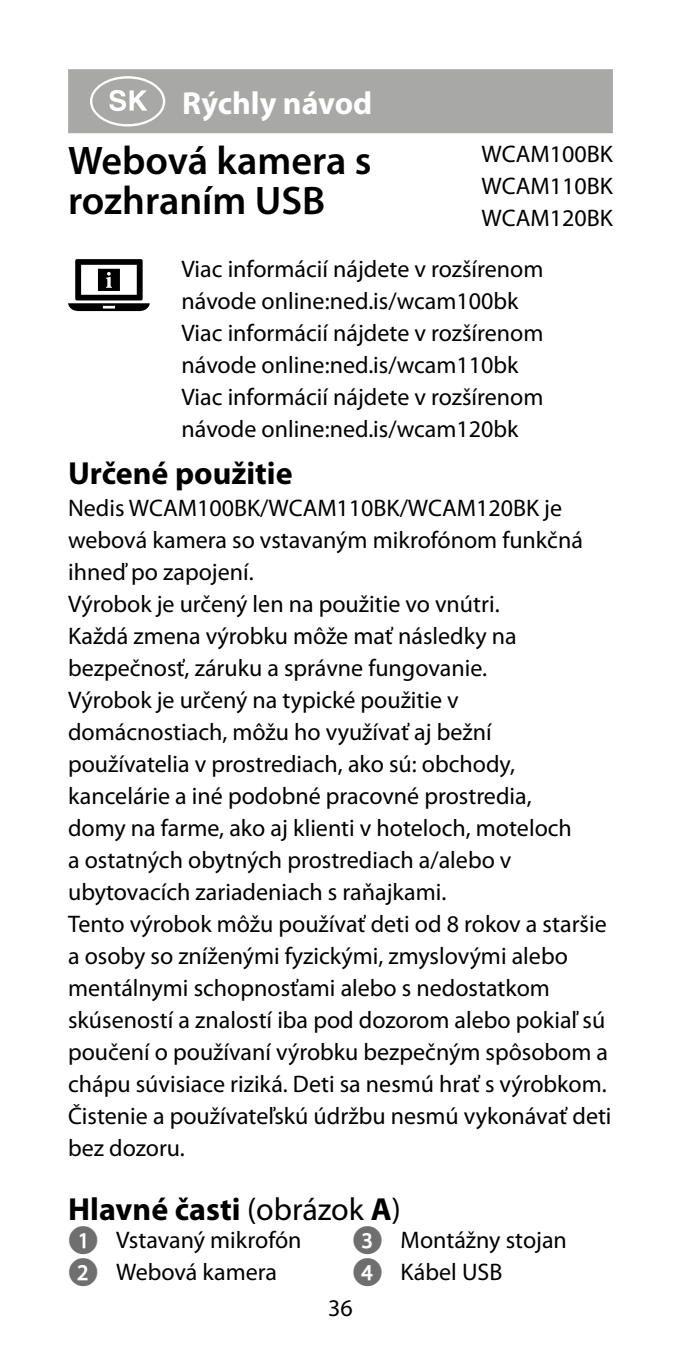
<style>
.page{position:relative;width:681px;height:1361px;background:#fff}
.page>*{position:absolute;margin:0;border:0;box-sizing:border-box;transform-origin:0 0}
.t1{font:72px "manualise countrycodes";color:#fff}
.t2{font:600 40px/40px "Myriad Pro";color:#000}
.t3{font:700 32px "Myriad Pro";color:#000}
.t4{font:700 32px "Myriad Pro";color:#fff}
.t5{font:24px/32px "Myriad Pro";color:#000}
.s1{font-weight:400}
.s2{font-family:"Manualise Call out Closed Glyphs Bold Bold";font-size:28px;color:#706f6f}
</style>
<div class="page">
<div style="left:68px;top:69px;width:544px;height:64px;background:#a8a8a7"></div>
<svg style="left:68px;top:259px;width:82px;height:52px"></svg>
<h1 class="t1" style="left:79px;top:59px;width:98px">1</h1>
<h3 class="t4" style="left:182px;top:83px;width:191px">Rýchly návod</h3>
<h2 class="t2" style="left:68px;top:139px;width:305px">Webová kamera s rozhraním USB</h2>
<p class="t5" style="left:481px;top:137px;width:133px;text-align:justify">WCAM100BK WCAM110BK WCAM120BK</p>
<p class="t5" style="left:181px;top:253px;width:363px">Viac informácií nájdete v rozšírenom návode online:ned.is/wcam100bk Viac informácií nájdete v rozšírenom návode online:ned.is/wcam110bk Viac informácií nájdete v rozšírenom návode online:ned.is/wcam120bk</p>
<h3 class="t3" style="left:68px;top:452px;width:226px">Určené použitie</h3>
<p class="t5" style="left:68px;top:492px;width:544px">Nedis WCAM100BK/WCAM110BK/WCAM120BK je webová kamera so vstavaným mikrofónom funkčná ihneď po zapojení.<br>Výrobok je určený len na použitie vo vnútri.<br>Každá zmena výrobku môže mať následky na bezpečnosť, záruku a správne fungovanie.<br>Výrobok je určený na typické použitie v domácnostiach, môžu ho využívať aj bežní používatelia v prostrediach, ako sú: obchody, kancelárie a iné podobné pracovné prostredia,<br>domy na farme, ako aj klienti v hoteloch, moteloch<br>a ostatných obytných prostrediach a/alebo v ubytovacích zariadeniach s raňajkami.<br>Tento výrobok môžu používať deti od 8 rokov a staršie a osoby so zníženými fyzickými, zmyslovými alebo mentálnymi schopnosťami alebo s nedostatkom skúseností a znalostí iba pod dozorom alebo pokiaľ sú poučení o používaní výrobku bezpečným spôsobom a chápu súvisiace riziká. Deti sa nesmú hrať s výrobkom.<br>Čistenie a používateľskú údržbu nesmú vykonávať deti bez dozoru.</p>
<h3 class="t3" style="left:68px;top:1188px;width:334px">Hlavné časti <span class="s1">(obrázok</span> A<span class="s1">)</span></h3>
<p class="t5" style="left:68px;top:1224px;width:235px"><span class="s2">1</span> Vstavaný mikrofón<br><span class="s2">2</span> Webová kamera</p>
<p class="t5" style="left:352px;top:1224px;width:216px"><span class="s2">3</span> Montážny stojan<br><span class="s2">4</span> Kábel USB</p>
<p class="t5" style="left:328px;top:1292px;width:26px">36</p>
</div>
